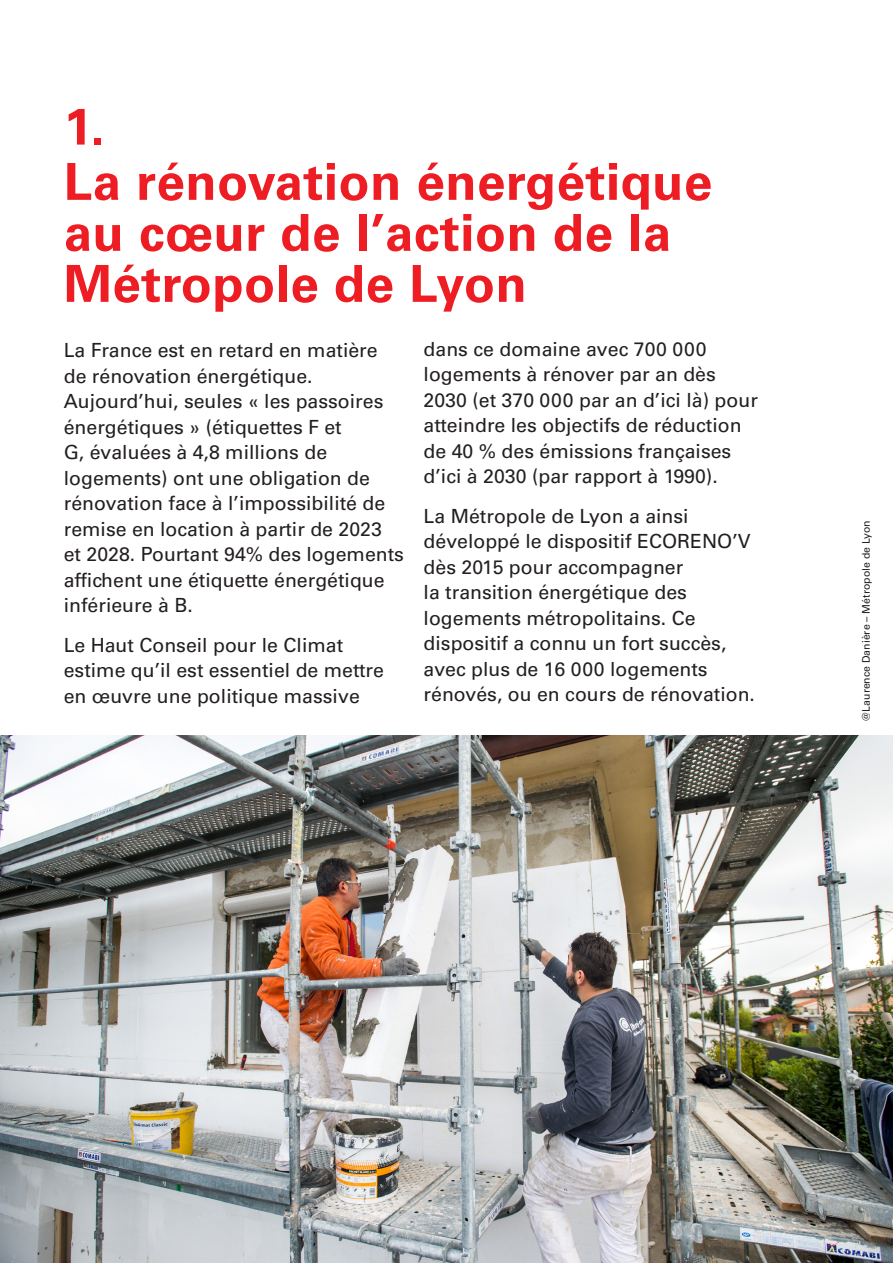
<style>
.page{position:relative;width:893px;height:1263px;background:#fff}
.page>*{position:absolute;margin:0;border:0;box-sizing:border-box;transform-origin:0 0}
.t1{font:700 51px/51px "Univers";letter-spacing:.01em;color:#ee1d23}
.texte_courant{font:19.5px/25.5px "Univers LT Std";color:#231f20}
.texte_courant-2{font:10.5px "Univers LT Std";color:#231f20}
</style>
<div class="page">
<img style="left:0;top:736px;width:893px;height:527px">
<h1 class="t1" style="left:64px;top:102px;width:42px">1.</h1>
<h1 class="t1" style="left:64px;top:157px;width:650px">La rénovation énergétique au cœur de l’action de la<br>Métropole de Lyon</h1>
<p class="texte_courant" style="left:64px;top:338px;width:342px">La France est en retard en matière de rénovation énergétique.<br>Aujourd’hui, seules « les passoires énergétiques » (étiquettes F et<br>G, évaluées à 4,8 millions de logements) ont une obligation de rénovation face à l’impossibilité de remise en location à partir de 2023 et 2028. Pourtant 94% des logements affichent une étiquette énergétique inférieure à B.</p>
<p class="texte_courant" style="left:64px;top:632px;width:322px">Le Haut Conseil pour le Climat estime qu’il est essentiel de mettre en œuvre une politique massive</p>
<p class="texte_courant" style="left:424px;top:336px;width:336px">dans ce domaine avec 700 000 logements à rénover par an dès<br>2030 (et 370 000 par an d’ici là) pour atteindre les objectifs de réduction de 40 % des émissions françaises d’ici à 2030 (par rapport à 1990).</p>
<p class="texte_courant" style="left:424px;top:503px;width:333px">La Métropole de Lyon a ainsi développé le dispositif ECORENO’V dès 2015 pour accompagner<br>la transition énergétique des logements métropolitains. Ce dispositif a connu un fort succès, avec plus de 16 000 logements rénovés, ou en cours de rénovation.</p>
<p class="texte_courant-2" style="left:860px;top:722px;width:203px;rotate:-90deg">@Laurence Danière – Métropole de Lyon</p>
</div>
